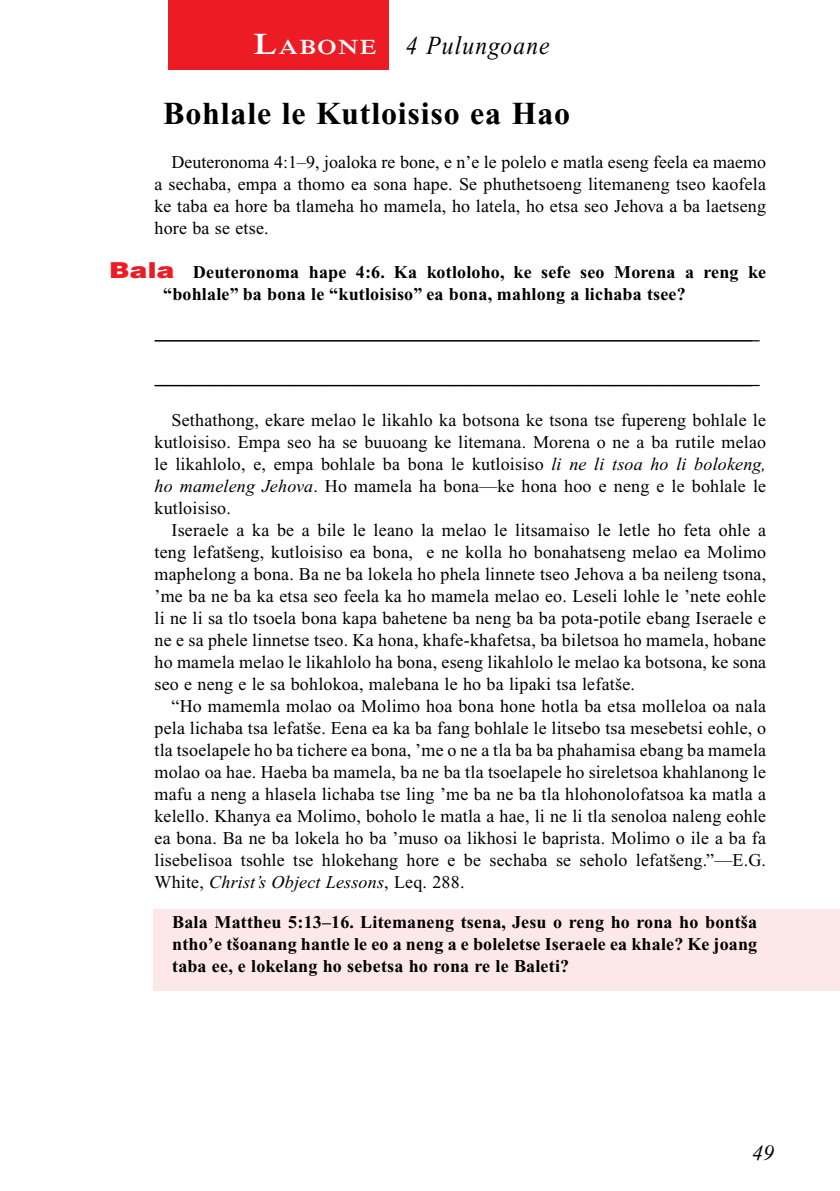
<style>
.page{position:relative;width:840px;height:1191px;background:#fff}
.page>*{position:absolute;margin:0;border:0;box-sizing:border-box;transform-origin:0 0}
.t1{font:700 32px "Times New Roman PS Std";letter-spacing:.025em;color:#000}
.t2{font:italic 26px "Times New Roman PS Std";letter-spacing:.05em;color:#000;scale:.9 1}
.t3{font:italic 22px "Times New Roman PS Std";color:#000}
.t4{font:18px/22px "Times New Roman PS Std";letter-spacing:.01em;color:#000;text-align:justify}
.t5{font:700 18px/22px "Times New Roman PS Std";letter-spacing:.01em;color:#000}
.s1{font-family:"Times NRMT Std";font-weight:600;font-style:normal;font-size:30px;color:#fff}
.s2{font-family:"Times NRMT Std";font-weight:600;font-style:normal;font-size:21px;color:#fff}
.s3{font-family:"Helvetica LT Std";font-weight:900;font-size:22px;color:#ed1c24}
.s4{font-style:italic}
</style>
<div class="page">
<div style="left:168px;top:0;width:220px;height:69px;background:#ed1c24"></div>
<div style="left:153px;top:909px;width:686px;height:81px;background:#fde8e9"></div>
<hr style="left:154px;top:340px;width:605px;height:1px;background:#000">
<hr style="left:154px;top:385px;width:605px;height:1px;background:#000">
<h2 class="t2" style="left:253px;top:32px;width:330px"><span class="s1">L</span><span class="s2">ABONE</span> 4 Pulungoane</h2>
<h1 class="t1" style="left:163px;top:95px;width:408px">Bohlale le Kutloisiso ea Hao</h1>
<p class="t4" style="left:154px;top:151px;width:612px;text-indent:17px">Deuteronoma 4:1–9, joaloka re bone, e n’e le polelo e matla eseng feela ea maemo a sechaba, empa a thomo ea sona hape. Se phuthetsoeng litemaneng tseo kaofela ke taba ea hore ba tlameha ho mamela, ho latela, ho etsa seo Jehova a ba laetseng hore ba se etse.</p>
<p class="t5" style="left:163px;top:261px;width:604px;text-indent:-54px"><span class="s3">Bala</span> Deuteronoma hape 4:6. Ka kotloloho, ke sefe seo Morena a reng ke “bohlale” ba bona le “kutloisiso” ea bona, mahlong a lichaba tsee?</p>
<p class="t4" style="left:155px;top:322px;width:598px">_________________________________________________________________</p>
<p class="t4" style="left:154px;top:409px;width:613px;text-indent:17px">Sethathong, ekare melao le likahlo ka botsona ke tsona tse fupereng bohlale le kutloisiso. Empa seo ha se buuoang ke litemana. Morena o ne a ba rutile melao le likahlolo, e, empa bohlale ba bona le kutloisiso <span class="s4">li ne li tsoa ho li bolokeng, ho mameleng Jehova</span>. Ho mamela ha bona—ke hona hoo e neng e le bohlale le kutloisiso.</p>
<p class="t4" style="left:154px;top:519px;width:613px;text-indent:17px">Iseraele a ka be a bile le leano la melao le litsamaiso le letle ho feta ohle a teng lefatšeng, kutloisiso ea bona, e ne kolla ho bonahatseng melao ea Molimo maphelong a bona. Ba ne ba lokela ho phela linnete tseo Jehova a ba neileng tsona, ’me ba ne ba ka etsa seo feela ka ho mamela melao eo. Leseli lohle le ’nete eohle li ne li sa tlo tsoela bona kapa bahetene ba neng ba ba pota-potile ebang Iseraele e ne e sa phele linnetse tseo. Ka hona, khafe-khafetsa, ba biletsoa ho mamela, hobane ho mamela melao le likahlolo ha bona, eseng likahlolo le melao ka botsona, ke sona seo e neng e le sa bohlokoa, malebana le ho ba lipaki tsa lefatše.</p>
<p class="t4" style="left:154px;top:695px;width:613px;text-indent:17px">“Ho mamemla molao oa Molimo hoa bona hone hotla ba etsa molleloa oa nala pela lichaba tsa lefatše. Eena ea ka ba fang bohlale le litsebo tsa mesebetsi eohle, o tla tsoelapele ho ba tichere ea bona, ’me o ne a tla ba ba phahamisa ebang ba mamela molao oa hae. Haeba ba mamela, ba ne ba tla tsoelapele ho sireletsoa khahlanong le mafu a neng a hlasela lichaba tse ling ’me ba ne ba tla hlohonolofatsoa ka matla a kelello. Khanya ea Molimo, boholo le matla a hae, li ne li tla senoloa naleng eohle ea bona. Ba ne ba lokela ho ba ’muso oa likhosi le baprista. Molimo o ile a ba fa lisebelisoa tsohle tse hlokehang hore e be sechaba se seholo lefatšeng.”—E.G.<br>White, <span class="s4">Christ’s Object Lessons</span>, Leq. 288.</p>
<p class="t5" style="left:172px;top:910px;width:586px;text-align:justify">Bala Mattheu 5:13–16. Litemaneng tsena, Jesu o reng ho rona ho bontša ntho’e tšoanang hantle le eo a neng a e boleletse Iseraele ea khale? Ke joang taba ee, e lokelang ho sebetsa ho rona re le Baleti?</p>
<p class="t3" style="left:751px;top:1140px;width:23px">49</p>
</div>
